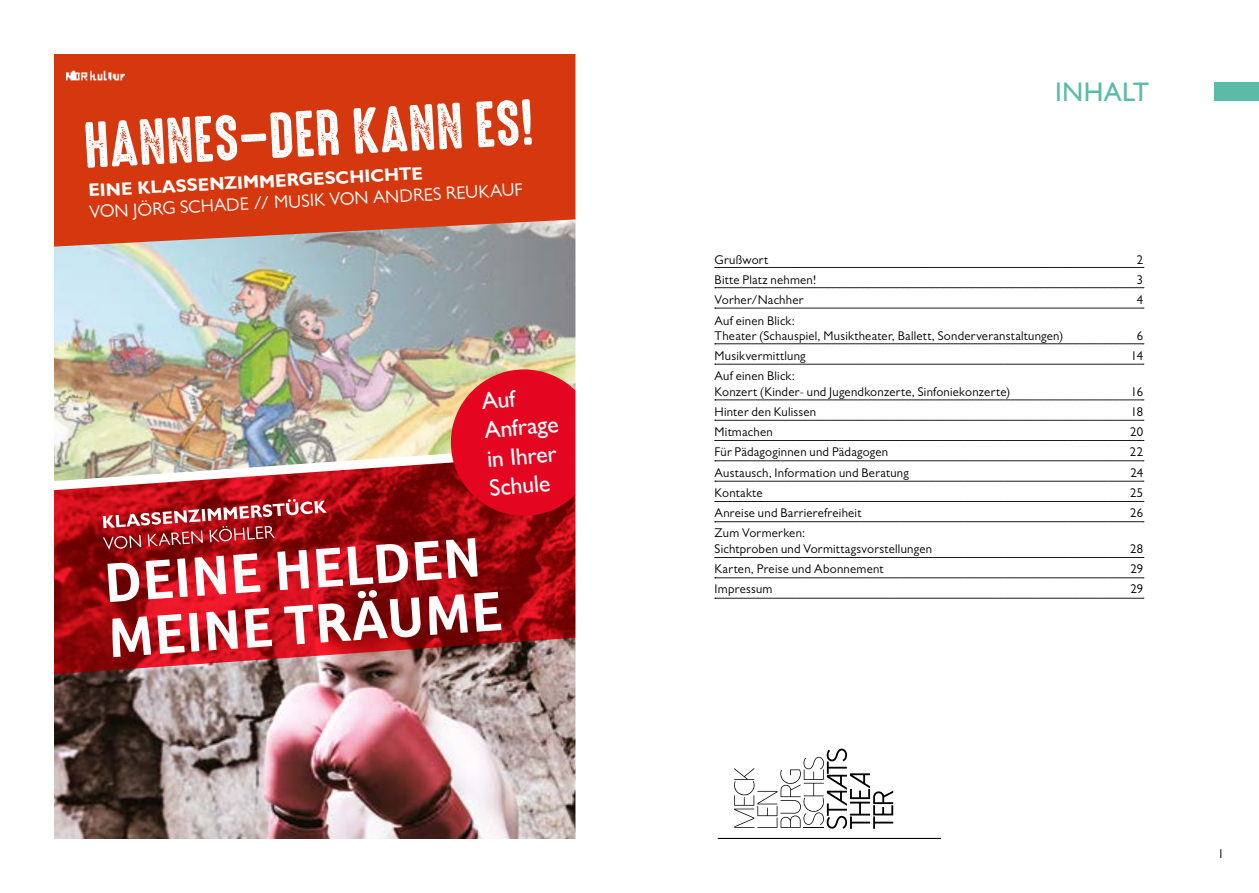
<style>
.page{position:relative;width:1259px;height:893px;background:#fff}
.page>*{position:absolute;margin:0;border:0;box-sizing:border-box;transform-origin:0 0}
.t1{font:58.5px "High Voltage Rough";color:#fff}
.t2{font:500 27px "Gill Sans MT Std";letter-spacing:.01em;color:#5abba6}
.t3{font:500 24px/29.1px "Gill Sans MT Std";color:#fff}
.t4{font:18px "Gill Sans MT Std";color:#fff}
.t5{font:700 18px "Gill Sans MT Std";color:#fff}
.t6{font:12.75px/20.2px "Gill Sans MT Std";letter-spacing:.02em;color:#000}
</style>
<div class="page">
<svg style="left:715px;top:267px;width:429px;height:1px"></svg>
<svg style="left:715px;top:557px;width:429px;height:1px"></svg>
<svg style="left:715px;top:420px;width:429px;height:1px"></svg>
<svg style="left:715px;top:344px;width:429px;height:1px"></svg>
<svg style="left:715px;top:501px;width:429px;height:1px"></svg>
<svg style="left:715px;top:521px;width:429px;height:1px"></svg>
<svg style="left:715px;top:308px;width:429px;height:1px"></svg>
<svg style="left:715px;top:598px;width:429px;height:1px"></svg>
<svg style="left:715px;top:461px;width:429px;height:1px"></svg>
<svg style="left:715px;top:287px;width:429px;height:1px"></svg>
<svg style="left:715px;top:578px;width:429px;height:1px"></svg>
<svg style="left:715px;top:440px;width:429px;height:1px"></svg>
<svg style="left:715px;top:364px;width:429px;height:1px"></svg>
<svg style="left:715px;top:481px;width:429px;height:1px"></svg>
<svg style="left:715px;top:400px;width:429px;height:1px"></svg>
<svg style="left:734px;top:748px;width:159px;height:81px"></svg>
<hr style="left:718px;top:838px;width:223px;height:1px;background:#000">
<div style="left:1215px;top:82px;width:44px;height:19px;background:#5abba6"></div>
<img style="left:54px;top:54px;width:522px;height:785px">
<h1 class="t1" style="left:82px;top:114px;width:452px;rotate:-3deg">HANNES–DER KANN ES!</h1>
<h3 class="t5" style="left:88px;top:179px;width:336px;rotate:-3deg">EINE KLASSENZIMMERGESCHICHTE</h3>
<h3 class="t4" style="left:89px;top:202px;width:435px;rotate:-3deg">VON JÖRG SCHADE // MUSIK VON ANDRES REUKAUF</h3>
<h3 class="t3" style="left:480px;top:386px;width:76px;rotate:-5deg">Auf<br>Anfrage in Ihrer<br>Schule</h3>
<h2 class="t2" style="left:1055px;top:76px;width:96px">INHALT</h2>
<p class="t6" style="left:714px;top:249px;width:103px">Grußwort<br>Bitte Platz nehmen!<br>Vorher/Nachher<br>Auf einen Blick:</p>
<p class="t6" style="left:714px;top:325px;width:350px">Theater (Schauspiel, Musiktheater, Ballett, Sonderveranstaltungen)<br>Musikvermittlung<br>Auf einen Blick:</p>
<p class="t6" style="left:714px;top:381px;width:297px">Konzert (Kinder- und Jugendkonzerte, Sinfoniekonzerte)<br>Hinter den Kulissen<br>Mitmachen<br>Für Pädagoginnen und Pädagogen<br>Austausch, Information und Beratung<br>Kontakte<br>Anreise und Barrierefreiheit<br>Zum Vormerken:</p>
<p class="t6" style="left:714px;top:538px;width:219px">Sichtproben und Vormittagsvorstellungen<br>Karten, Preise und Abonnement<br>Impressum</p>
<p class="t6" style="left:1136px;top:249px;width:8px;text-align:justify">2<br>3<br>4</p>
<p class="t6" style="left:1131px;top:325px;width:14px;text-align:center">6<br>14</p>
<p class="t6" style="left:1130px;top:381px;width:15px;text-align:justify">16<br>18<br>20<br>22<br>24<br>25<br>26</p>
<p class="t6" style="left:1130px;top:538px;width:14px;text-align:justify">28<br>29<br>29</p>
<p class="t6" style="left:1217px;top:843px;width:8px">1</p>
</div>
